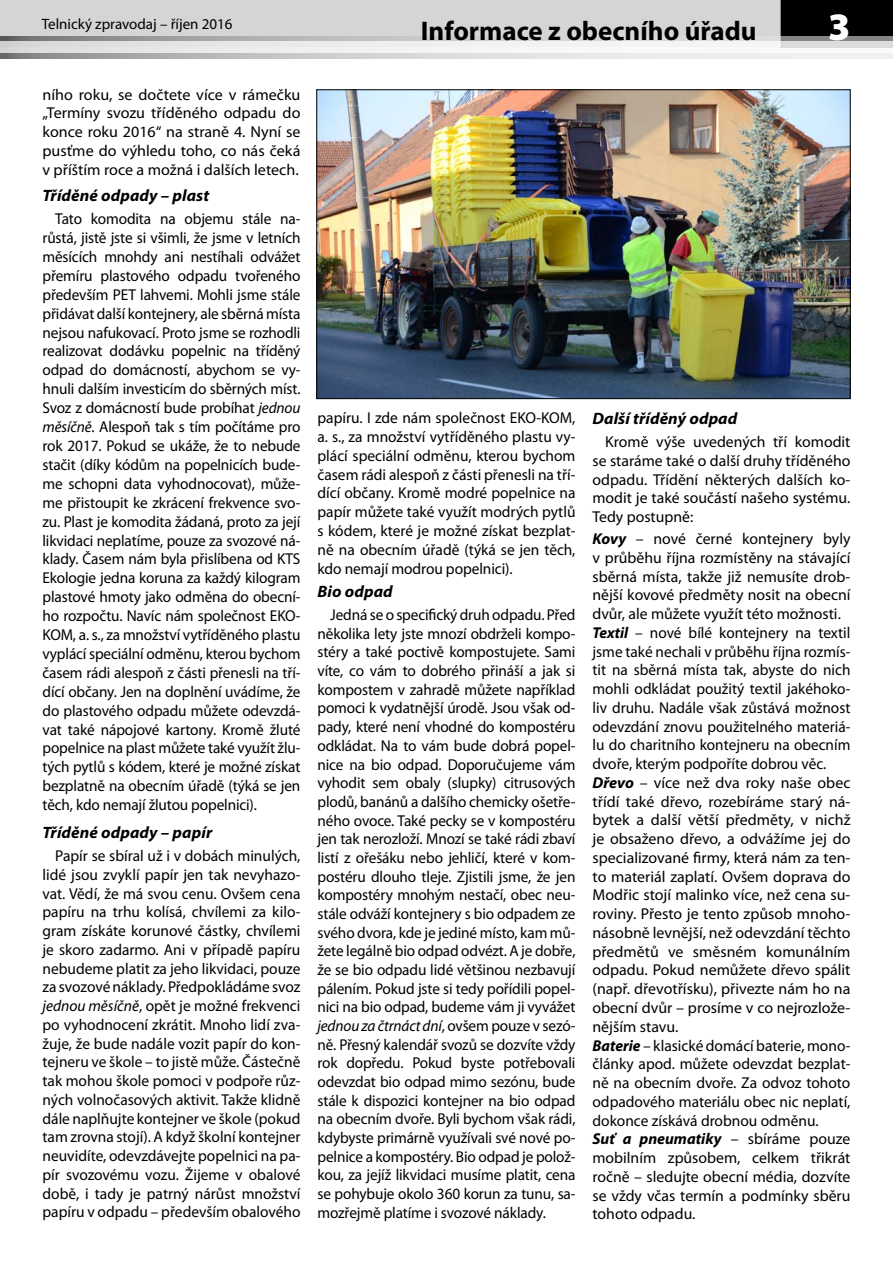
<style>
.page{position:relative;width:893px;height:1263px;background:#fff}
.page>*{position:absolute;margin:0;border:0;box-sizing:border-box;transform-origin:0 0}
.t1{font:900 39px "Myriad Pro";color:#fff}
.t2{font:700 27px "Myriad Pro";color:#000}
.t3{font:italic 700 16.5px "Myriad Pro";letter-spacing:.005em;color:#000}
.t4{font:15.75px/18.8px "Myriad Pro";color:#000;text-align:justify}
.t5{font:15px "Myriad Pro";color:#000}
.s1{font-style:italic}
.s2{font-weight:700;font-style:italic}
</style>
<div class="page">
<div style="left:781px;top:0;width:112px;height:47px;background:#000"></div>
<div style="left:0;top:0;width:781px;height:47px;background:#d5d5d5"></div>
<svg style="left:0;top:37px;width:893px;height:21px"></svg>
<svg style="left:0;top:42px;width:893px;height:11px;fill:#f0f0f0"></svg>
<img style="left:319px;top:92px;width:529px;height:305px">
<div style="left:317px;top:90px;width:533px;height:309px;border:1px solid #000"></div>
<p class="t5" style="left:42px;top:14px;width:192px">Telnický zpravodaj – říjen 2016</p>
<h2 class="t2" style="left:421px;top:14px;width:337px">Informace z obecního úřadu</h2>
<h1 class="t1" style="left:828px;top:0;width:24px">3</h1>
<p class="t4" style="left:43px;top:85px;width:259px">ního roku, se dočtete více v rámečku „Termíny svozu tříděného odpadu do konce roku 2016“ na straně 4. Nyní se pusťme do výhledu toho, co nás čeká v příštím roce a možná i dalších letech.</p>
<p class="t3" style="left:43px;top:185px;width:168px">Tříděné odpady – plast</p>
<p class="t4" style="left:43px;top:209px;width:259px;text-indent:13px">Tato komodita na objemu stále na&shy;růstá, jistě jste si všimli, že jsme v letních měsících mnohdy ani nestíhali odvážet přemíru plastového odpadu tvořeného především PET lahvemi. Mohli jsme stále přidávat další kontejnery, ale sběrná místa nejsou nafukovací. Proto jsme se rozhodli realizovat dodávku popelnic na tříděný odpad do domácností, abychom se vy&shy;hnuli dalším investicím do sběrných míst.<br>Svoz z domácností bude probíhat <span class="s1">jednou měsíčně</span>. Alespoň tak s tím počítáme pro rok 2017. Pokud se ukáže, že to nebude stačit (díky kódům na popelnicích bude&shy;me schopni data vyhodnocovat), může&shy;me přistoupit ke zkrácení frekvence svo&shy;zu. Plast je komodita žádaná, proto za její likvidaci neplatíme, pouze za svozové ná&shy;klady. Časem nám byla přislíbena od KTS Ekologie jedna koruna za každý kilogram plastové hmoty jako odměna do obecní&shy;ho rozpočtu. Navíc nám společnost EKO-KOM, a. s., za množství vytříděného plastu vyplácí speciální odměnu, kterou bychom časem rádi alespoň z části přenesli na tří&shy;dící občany. Jen na doplnění uvádíme, že do plastového odpadu můžete odevzdá&shy;vat také nápojové kartony. Kromě žluté popelnice na plast můžete také využít žlu&shy;tých pytlů s kódem, které je možné získat bezplatně na obecním úřadě (týká se jen těch, kdo nemají žlutou popelnici).</p>
<p class="t3" style="left:43px;top:822px;width:171px">Tříděné odpady – papír</p>
<p class="t4" style="left:43px;top:846px;width:259px;text-indent:13px">Papír se sbíral už i v dobách minulých, lidé jsou zvyklí papír jen tak nevyhazo&shy;vat. Vědí, že má svou cenu. Ovšem cena papíru na trhu kolísá, chvílemi za kilo&shy;gram získáte korunové částky, chvílemi je skoro zadarmo. Ani v případě papíru nebudeme platit za jeho likvidaci, pouze za svozové náklady. Předpokládáme svoz <span class="s1">jednou měsíčně</span>, opět je možné frekvenci po vyhodnocení zkrátit. Mnoho lidí zva&shy;žuje, že bude nadále vozit papír do kon&shy;tejneru ve škole – to jistě může. Částečně tak mohou škole pomoci v podpoře růz&shy;ných volnočasových aktivit. Takže klidně dále naplňujte kontejner ve škole (pokud tam zrovna stojí). A když školní kontejner neuvidíte, odevzdávejte popelnici na pa&shy;pír svozovému vozu. Žijeme v obalové době, i tady je patrný nárůst množství papíru v odpadu – především obalového</p>
<p class="t4" style="left:317px;top:408px;width:259px">papíru. I zde nám společnost EKO-KOM, a. s., za množství vytříděného plastu vy&shy;plácí speciální odměnu, kterou bychom časem rádi alespoň z části přenesli na tří&shy;dící občany. Kromě modré popelnice na papír můžete také využít modrých pytlů s kódem, které je možné získat bezplat&shy;ně na obecním úřadě (týká se jen těch, kdo nemají modrou popelnici).</p>
<p class="t3" style="left:317px;top:581px;width:77px">Bio odpad</p>
<p class="t4" style="left:317px;top:605px;width:259px;text-indent:13px">Jedná se o specifický druh odpadu. Před několika lety jste mnozí obdrželi kompo&shy;stéry a také poctivě kompostujete. Sami víte, co vám to dobrého přináší a jak si kompostem v zahradě můžete například pomoci k vydatnější úrodě. Jsou však od&shy;pady, které není vhodné do kompostéru odkládat. Na to vám bude dobrá popel&shy;nice na bio odpad. Doporučujeme vám vyhodit sem obaly (slupky) citrusových plodů, banánů a dalšího chemicky ošetře&shy;ného ovoce. Také pecky se v kompostéru jen tak nerozloží. Mnozí se také rádi zbaví listí z ořešáku nebo jehličí, které v kom&shy;postéru dlouho tleje. Zjistili jsme, že jen kompostéry mnohým nestačí, obec neu&shy;stále odváží kontejnery s bio odpadem ze svého dvora, kde je jediné místo, kam mů&shy;žete legálně bio odpad odvézt. A je dobře, že se bio odpadu lidé většinou nezbavují pálením. Pokud jste si tedy pořídili popel&shy;nici na bio odpad, budeme vám ji vyvážet <span class="s1">jednou za čtrnáct dní</span>, ovšem pouze v sezó&shy;ně. Přesný kalendář svozů se dozvíte vždy rok dopředu. Pokud byste potřebovali odevzdat bio odpad mimo sezónu, bude stále k dispozici kontejner na bio odpad na obecním dvoře. Byli bychom však rádi, kdybyste primárně využívali své nové po&shy;pelnice a kompostéry. Bio odpad je polož&shy;kou, za jejíž likvidaci musíme platit, cena se pohybuje okolo 360 korun za tunu, sa&shy;mozřejmě platíme i svozové náklady.</p>
<p class="t3" style="left:592px;top:408px;width:146px">Další tříděný odpad</p>
<p class="t4" style="left:592px;top:432px;width:259px;text-indent:13px">Kromě výše uvedených tří komodit se staráme také o další druhy tříděného odpadu. Třídění některých dalších ko&shy;modit je také součástí našeho systému.<br>Tedy postupně:</p>
<p class="t4" style="left:592px;top:529px;width:259px;text-align:left"><span class="s2">Kovy</span> – nové černé kontejnery byly v průběhu října rozmístěny na stávající sběrná místa, takže již nemusíte drob&shy;nější kovové předměty nosit na obecní dvůr, ale můžete využít této možnosti.<br><span class="s2">Textil</span> – nové bílé kontejnery na textil jsme také nechali v průběhu října rozmís&shy;tit na sběrná místa tak, abyste do nich mohli odkládat použitý textil jakéhoko&shy;liv druhu. Nadále však zůstává možnost odevzdání znovu použitelného materiá&shy;lu do charitního kontejneru na obecním dvoře, kterým podpoříte dobrou věc.<br><span class="s2">Dřevo</span> – více než dva roky naše obec třídí také dřevo, rozebíráme starý ná&shy;bytek a další větší předměty, v nichž je obsaženo dřevo, a odvážíme jej do specializované firmy, která nám za ten&shy;to materiál zaplatí. Ovšem doprava do Modřic stojí malinko více, než cena su&shy;roviny. Přesto je tento způsob mnoho&shy;násobně levnější, než odevzdání těchto předmětů ve směsném komunálním odpadu. Pokud nemůžete dřevo spálit (např. dřevotřísku), přivezte nám ho na obecní dvůr – prosíme v co nejrozlože&shy;nějším stavu.<br><span class="s2">Baterie</span> – klasické domácí baterie, mono&shy;články apod. můžete odevzdat bezplat&shy;ně na obecním dvoře. Za odvoz tohoto odpadového materiálu obec nic neplatí, dokonce získává drobnou odměnu.<br><span class="s2">Suť a pneumatiky</span> – sbíráme pouze mobilním způsobem, celkem třikrát ročně – sledujte obecní média, dozvíte se vždy včas termín a podmínky sběru tohoto odpadu.</p>
</div>
